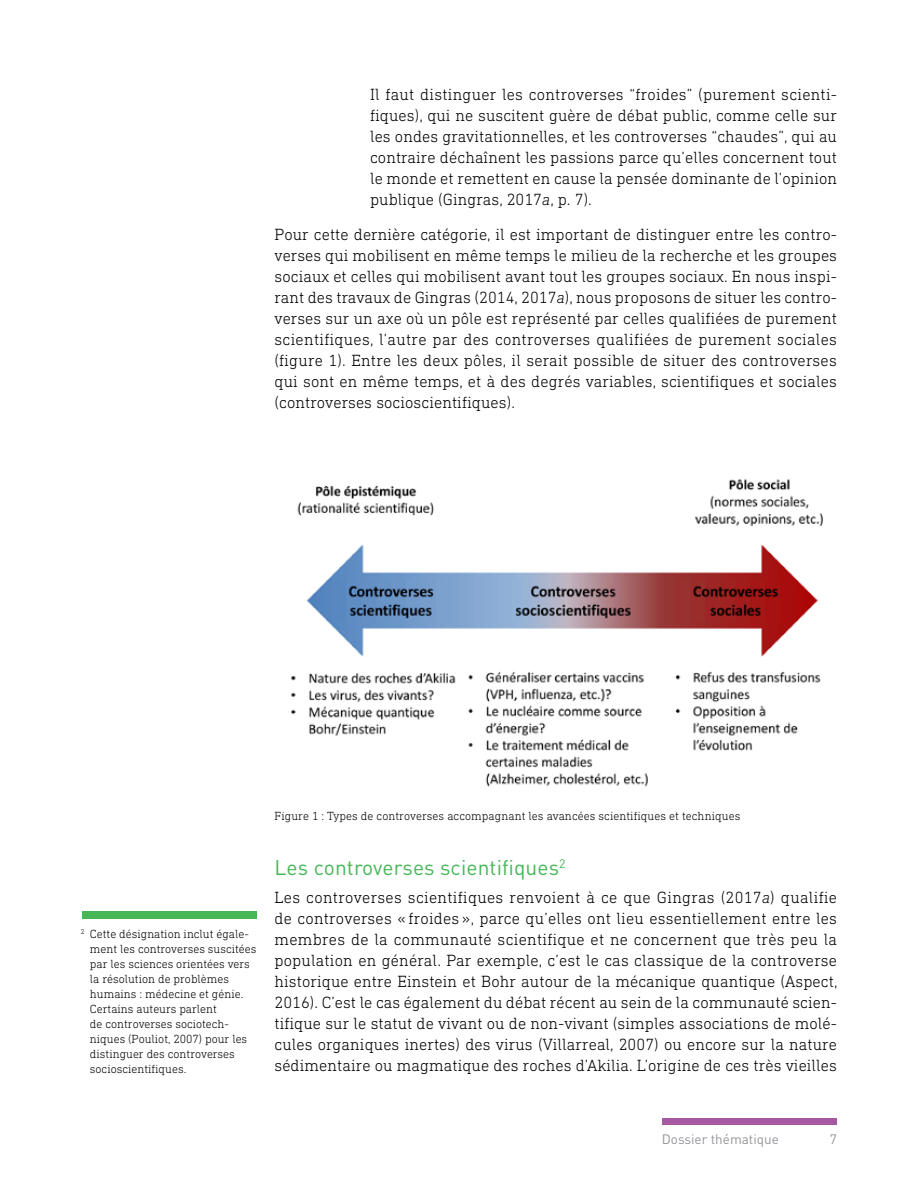
<style>
.page{position:relative;width:918px;height:1188px;background:#fff}
.page>*{position:absolute;margin:0;border:0;box-sizing:border-box;transform-origin:0 0}
.t1{font:21px "DIN";letter-spacing:.005em;color:#46b757}
.t2{font:300 16.5px/21px "DIN Next Slab Pro";letter-spacing:.005em;color:#000;text-align:justify}
.t3{font:13.5px "DIN";color:#939598}
.t4{font:300 12px/15px "DIN Next Slab Pro";color:#000}
.s1{font-style:italic}
</style>
<div class="page">
<div style="left:662px;top:1118px;width:175px;height:6px;background:#a758a2"></div>
<img style="left:291px;top:479px;width:532px;height:308px">
<div style="left:82px;top:912px;width:175px;height:7px;background:#46b757"></div>
<p class="t2" style="left:370px;top:84px;width:468px">Il faut distinguer les controverses “froides” (purement scienti&shy;fiques), qui ne suscitent guère de débat public, comme celle sur les ondes gravitationnelles, et les controverses “chaudes”, qui au contraire déchaînent les passions parce qu’elles concernent tout le monde et remettent en cause la pensée dominante de l’opinion publique (Gingras, 2017<span class="s1">a</span>, p. 7).</p>
<p class="t2" style="left:274px;top:223px;width:564px">Pour cette dernière catégorie, il est important de distinguer entre les contro&shy;verses qui mobilisent en même temps le milieu de la recherche et les groupes sociaux et celles qui mobilisent avant tout les groupes sociaux. En nous inspi&shy;rant des travaux de Gingras (2014, 2017<span class="s1">a</span>), nous proposons de situer les contro&shy;verses sur un axe où un pôle est représenté par celles qualifiées de purement scientifiques, l’autre par des controverses qualifiées de purement sociales (figure 1). Entre les deux pôles, il serait possible de situer des controverses qui sont en même temps, et à des degrés variables, scientifiques et sociales (controverses socioscientifiques).</p>
<p class="t4" style="left:90px;top:926px;width:168px;text-indent:-9px"><sup>2</sup> Cette désignation inclut égale&shy;ment les controverses suscitées par les sciences orientées vers la résolution de problèmes humains : médecine et génie.<br>Certains auteurs parlent<br>de controverses sociotech&shy;niques (Pouliot, 2007) pour les distinguer des controverses socioscientifiques.</p>
<p class="t4" style="left:274px;top:808px;width:467px">Figure 1 : Types de controverses accompagnant les avancées scientifiques et techniques</p>
<p class="t1" style="left:274px;top:854px;width:293px">Les controverses scientifiques<sup>2</sup></p>
<p class="t2" style="left:274px;top:886px;width:565px">Les controverses scientifiques renvoient à ce que Gingras (2017<span class="s1">a</span>) qualifie de controverses « froides », parce qu’elles ont lieu essentiellement entre les membres de la communauté scientifique et ne concernent que très peu la population en général. Par exemple, c’est le cas classique de la controverse historique entre Einstein et Bohr autour de la mécanique quantique (Aspect, 2016). C’est le cas également du débat récent au sein de la communauté scien&shy;tifique sur le statut de vivant ou de non-vivant (simples associations de molé&shy;cules organiques inertes) des virus (Villarreal, 2007) ou encore sur la nature sédimentaire ou magmatique des roches d’Akilia. L’origine de ces très vieilles</p>
<p class="t3" style="left:662px;top:1131px;width:119px">Dossier thématique</p>
<p class="t3" style="left:830px;top:1131px;width:9px">7</p>
</div>
